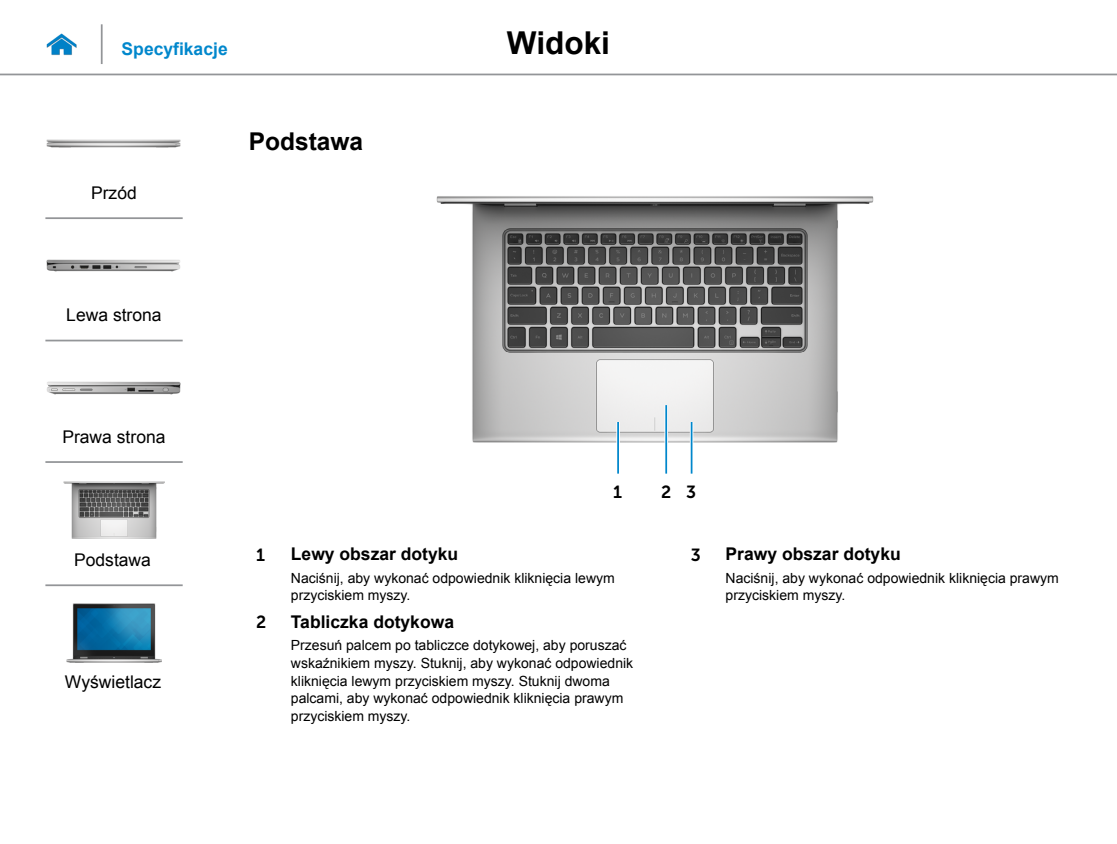
<style>
.page{position:relative;width:1117px;height:844px;background:#fff}
.page>*{position:absolute;margin:0;border:0;box-sizing:border-box;transform-origin:0 0}
.t1{font:700 31.5px "Arial";color:#000}
.Head2{font:700 24.5px "Arial";color:#000}
.Callout_Head{font:700 17.5px "Arial";color:#000}
.t2{font:17.5px "Arial";color:#000}
.t3{font:700 17.5px "Arial";color:#0087cc}
.Callout_Head-2{font:17.5px "Museo Sans For Dell 700";color:#000}
.Callout_description{font:14px/17.5px "Arial";color:#000}
</style>
<div class="page">
<hr style="left:0;top:74px;width:1116px;height:1px;background:#939598">
<img style="left:46px;top:33px;width:31px;height:23px">
<img style="left:436px;top:196px;width:438px;height:247px">
<hr style="left:664px;top:405px;width:3px;height:68px;background:#fff">
<hr style="left:665px;top:405px;width:2px;height:68px;background:#0087cc">
<svg style="left:689px;top:422px;width:4px;height:51px"></svg>
<hr style="left:690px;top:422px;width:2px;height:51px;background:#0087cc">
<hr style="left:616px;top:422px;width:3px;height:51px;background:#fff">
<hr style="left:617px;top:422px;width:2px;height:51px;background:#0087cc">
<hr style="left:101px;top:24px;width:2px;height:40px;background:#939598">
<img style="left:47px;top:139px;width:134px;height:9px">
<img style="left:47px;top:259px;width:133px;height:13px">
<img style="left:47px;top:381px;width:134px;height:13px">
<img style="left:64px;top:481px;width:100px;height:57px">
<img style="left:66px;top:603px;width:95px;height:59px">
<hr style="left:45px;top:217px;width:138px;height:2px;background:#939598">
<hr style="left:45px;top:339px;width:138px;height:2px;background:#939598">
<hr style="left:45px;top:461px;width:138px;height:2px;background:#939598">
<hr style="left:45px;top:584px;width:138px;height:2px;background:#939598">
<p class="t3" style="left:122px;top:37px;width:108px">Specyfikacje</p>
<h1 class="t1" style="left:507px;top:22px;width:104px">Widoki</h1>
<p class="t2" style="left:91px;top:181px;width:47px">Przód</p>
<p class="t2" style="left:66px;top:303px;width:97px">Lewa strona</p>
<p class="t2" style="left:62px;top:425px;width:105px">Prawa strona</p>
<p class="t2" style="left:74px;top:548px;width:78px">Podstawa</p>
<p class="t2" style="left:65px;top:670px;width:98px">Wyświetlacz</p>
<p class="Head2" style="left:249px;top:125px;width:116px">Podstawa</p>
<p class="Callout_Head-2" style="left:613px;top:482px;width:10px">1</p>
<p class="Callout_Head-2" style="left:661px;top:482px;width:12px">2</p>
<p class="Callout_Head-2" style="left:686px;top:482px;width:12px">3</p>
<p class="Callout_Head-2" style="left:256px;top:544px;width:10px">1</p>
<p class="Callout_Head" style="left:291px;top:542px;width:169px">Lewy obszar dotyku</p>
<p class="Callout_description" style="left:291px;top:569px;width:325px">Naciśnij, aby wykonać odpowiednik kliknięcia lewym przyciskiem myszy.</p>
<p class="Callout_Head-2" style="left:256px;top:612px;width:12px">2</p>
<p class="Callout_Head" style="left:291px;top:610px;width:165px">Tabliczka dotykowa</p>
<p class="Callout_description" style="left:291px;top:636px;width:344px">Przesuń palcem po tabliczce dotykowej, aby poruszać wskaźnikiem myszy. Stuknij, aby wykonać odpowiednik kliknięcia lewym przyciskiem myszy. Stuknij dwoma palcami, aby wykonać odpowiednik kliknięcia prawym przyciskiem myszy.</p>
<p class="Callout_Head-2" style="left:690px;top:544px;width:12px">3</p>
<p class="Callout_Head" style="left:725px;top:542px;width:177px">Prawy obszar dotyku</p>
<p class="Callout_description" style="left:725px;top:569px;width:334px">Naciśnij, aby wykonać odpowiednik kliknięcia prawym przyciskiem myszy.</p>
</div>
